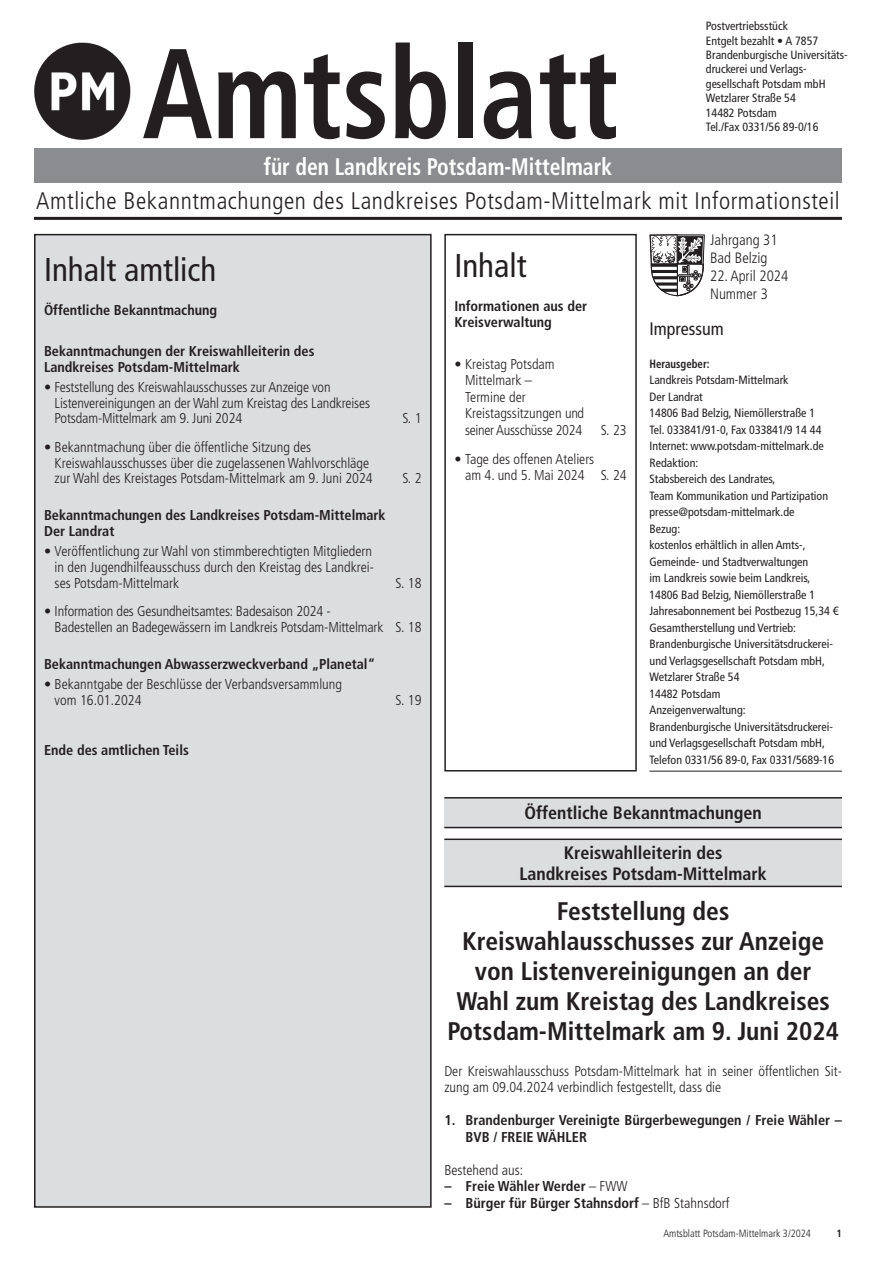
<style>
.page{position:relative;width:893px;height:1263px;background:#fff}
.page>*{position:absolute;margin:0;border:0;box-sizing:border-box;transform-origin:0 0}
.t1{font:700 condensed 127.5px "Frutiger LT Std";color:#231f20;scale:.9 1}
.IHV_Head{font:condensed 33px "Frutiger LT Std";color:#231f20}
.Head{font:700 condensed 25.5px/30px "Frutiger LT Std";color:#231f20;text-align:center}
.t2{font:300 condensed 24px "Frutiger LT Std";letter-spacing:.025em;color:#231f20}
.t3{font:700 condensed 24px "Frutiger LT Std";color:#fff;scale:.9 1}
.text_balken{font:700 condensed 18px/21.6px "Frutiger LT Std";color:#231f20;text-align:center}
.t4{font:condensed 18px "Frutiger LT Std";color:#231f20}
.t5{font:300 condensed 15px/18px "Frutiger LT Std";color:#231f20}
.IHV_Aufzählung{font:300 condensed 14.25px/15.8px "Frutiger LT Std";color:#231f20}
.IHV_Sub{font:700 condensed 14.25px/15.8px "Frutiger LT Std";color:#231f20}
._5-5{font:700 condensed 14.25px/16.5px "Frutiger LT Std";color:#231f20}
.fliesstext{font:300 condensed 14.25px/16.5px "Frutiger LT Std";color:#231f20}
.t6{font:condensed 12px/16.5px "Frutiger LT Std";color:#231f20}
.t7{font:700 condensed 12px "Frutiger LT Std";color:#231f20;scale:.9 1}
.t8{font:300 condensed 10.5px "Frutiger LT Std";color:#231f20}
.t9{font:700 condensed 10.5px "Frutiger LT Std";color:#231f20}
.s1{font-weight:300}
</style>
<div class="page">
<img style="left:34px;top:42px;width:97px;height:97px">
<div style="left:34px;top:149px;width:808px;height:34px;background:#8a8c8f"></div>
<hr style="left:34px;top:217px;width:808px;height:3px;background:#231f20">
<svg style="left:649px;top:234px;width:56px;height:62px"></svg>
<hr style="left:649px;top:771px;width:193px;height:1px;background:#231f20">
<div style="left:444px;top:234px;width:193px;height:537px;border:2px solid #231f20"></div>
<div style="left:35px;top:235px;width:396px;height:972px;background:#dcdddf"></div>
<div style="left:34px;top:234px;width:398px;height:974px;border:2px solid #231f20"></div>
<div style="left:444px;top:798px;width:398px;height:29px;background:#dcdddf"></div>
<hr style="left:444px;top:797px;width:398px;height:1px;background:#231f20">
<hr style="left:444px;top:827px;width:398px;height:1px;background:#231f20">
<div style="left:444px;top:839px;width:398px;height:47px;background:#dcdddf"></div>
<hr style="left:444px;top:838px;width:398px;height:2px;background:#231f20">
<hr style="left:444px;top:886px;width:398px;height:1px;background:#231f20">
<h1 class="t1" style="left:142px;top:18px;width:530px">Amtsblatt</h1>
<h3 class="t3" style="left:264px;top:152px;width:389px">für den Landkreis Potsdam-Mittelmark</h3>
<p class="t6" style="left:706px;top:19px;width:143px;line-height:14.4px">Postvertriebsstück<br>Entgelt bezahlt • A 7857<br>Brandenburgische Universitäts&shy;druckerei und Verlags&shy;gesellschaft Potsdam mbH<br>Wetzlarer Straße 54<br>14482 Potsdam<br>Tel./Fax 0331/56 89-0/16</p>
<h3 class="t2" style="left:36px;top:187px;width:805px">Amtliche Bekanntmachungen des Landkreises Potsdam-Mittelmark mit Informationsteil</h3>
<p class="t5" style="left:710px;top:231px;width:69px">Jahrgang 31<br>Bad Belzig</p>
<p class="t5" style="left:710px;top:267px;width:80px">22. April 2024<br>Nummer 3</p>
<h3 class="t4" style="left:649px;top:318px;width:76px">Impressum</h3>
<p class="t7" style="left:649px;top:356px;width:68px">Herausgeber:</p>
<p class="t6" style="left:649px;top:372px;width:191px">Landkreis Potsdam-Mittelmark<br>Der Landrat<br>14806 Bad Belzig, Niemöllerstraße 1<br>Tel. 033841/91-0, Fax 033841/9 14 44<br>Internet: www.potsdam-mittelmark.de<br>Redaktion:<br>Stabsbereich des Landrates,<br>Team Kommunikation und Partizipation presse@potsdam-mittelmark.de<br>Bezug:<br>kostenlos erhältlich in allen Amts-,<br>Gemeinde- und Stadtverwaltungen<br>im Landkreis sowie beim Landkreis,<br>14806 Bad Belzig, Niemöllerstraße 1<br>Jahresabonnement bei Postbezug 15,34 €<br>Gesamtherstellung und Vertrieb:<br>Brandenburgische Universitätsdruckerei&shy;und Verlagsgesellschaft Potsdam mbH,<br>Wetzlarer Straße 54<br>14482 Potsdam<br>Anzeigenverwaltung:<br>Brandenburgische Universitätsdruckerei&shy;und Verlagsgesellschaft Potsdam mbH,<br>Telefon 0331/56 89-0, Fax 0331/5689-16</p>
<p class="IHV_Head" style="left:454px;top:246px;width:74px">Inhalt</p>
<p class="IHV_Sub" style="left:454px;top:297px;width:134px;line-height:16.5px">Informationen aus der<br>Kreisverwaltung</p>
<p class="IHV_Aufzählung" style="left:465px;top:356px;width:121px;line-height:16.5px;text-indent:-11px">• Kreistag Potsdam<br>Mittelmark –<br>Termine der<br>Kreistagssitzungen und seiner Ausschüsse 2024</p>
<p class="IHV_Head" style="left:44px;top:251px;width:174px">Inhalt amtlich</p>
<p class="IHV_Sub" style="left:44px;top:302px;width:175px">Öffentliche Bekanntmachung</p>
<p class="IHV_Sub" style="left:44px;top:343px;width:272px">Bekanntmachungen der Kreiswahlleiterin des<br>Landkreises Potsdam-Mittelmark</p>
<p class="IHV_Aufzählung" style="left:55px;top:379px;width:317px;text-indent:-11px">• Feststellung des Kreiswahlausschusses zur Anzeige von<br>Listenvereinigungen an der Wahl zum Kreistag des Landkreises<br>Potsdam-Mittelmark am 9. Juni 2024</p>
<p class="IHV_Aufzählung" style="left:402px;top:411px;width:21px">S. 1</p>
<p class="IHV_Aufzählung" style="left:601px;top:422px;width:28px">S. 23</p>
<p class="IHV_Aufzählung" style="left:465px;top:451px;width:163px;line-height:16.5px;text-indent:-11px">• Tage des offenen Ateliers<br>am 4. und 5. Mai 2024 S. 24</p>
<p class="IHV_Aufzählung" style="left:55px;top:439px;width:320px;text-indent:-11px">• Bekanntmachung über die öffentliche Sitzung des<br>Kreiswahlausschusses über die zugelassenen Wahlvorschläge zur Wahl des Kreistages Potsdam-Mittelmark am 9. Juni 2024</p>
<p class="IHV_Aufzählung" style="left:402px;top:471px;width:21px">S. 2</p>
<p class="IHV_Sub" style="left:44px;top:508px;width:343px">Bekanntmachungen des Landkreises Potsdam-Mittelmark<br>Der Landrat</p>
<p class="IHV_Aufzählung" style="left:55px;top:544px;width:321px;text-indent:-11px">• Veröffentlichung zur Wahl von stimmberechtigten Mitgliedern in den Jugendhilfeausschuss durch den Kreistag des Landkrei&shy;ses Potsdam-Mittelmark</p>
<p class="IHV_Aufzählung" style="left:396px;top:575px;width:28px">S. 18</p>
<p class="IHV_Aufzählung" style="left:55px;top:604px;width:368px;text-indent:-11px">• Information des Gesundheitsamtes: Badesaison 2024 -<br>Badestellen an Badegewässern im Landkreis Potsdam-Mittelmark S. 18</p>
<p class="IHV_Sub" style="left:44px;top:656px;width:333px">Bekanntmachungen Abwasserzweckverband „Planetal“</p>
<p class="IHV_Aufzählung" style="left:55px;top:676px;width:289px;text-indent:-11px">• Bekanntgabe der Beschlüsse der Verbandsversammlung vom 16.01.2024</p>
<p class="IHV_Aufzählung" style="left:396px;top:692px;width:28px">S. 19</p>
<p class="IHV_Sub" style="left:44px;top:742px;width:146px">Ende des amtlichen Teils</p>
<p class="text_balken" style="left:525px;top:802px;width:239px">Öffentliche Bekanntmachungen</p>
<p class="text_balken" style="left:519px;top:842px;width:249px">Kreiswahlleiterin des<br>Landkreises Potsdam-Mittelmark</p>
<p class="Head" style="left:447px;top:896px;width:393px">Feststellung des<br>Kreiswahlausschusses zur Anzeige von Listenvereinigungen an der<br>Wahl zum Kreistag des Landkreises<br>Potsdam-Mittelmark am 9. Juni 2024</p>
<p class="fliesstext" style="left:444px;top:1063px;width:399px">Der Kreiswahlausschuss Potsdam-Mittelmark hat in seiner öffentlichen Sit&shy;zung am 09.04.2024 verbindlich festgestellt, dass die</p>
<p class="_5-5" style="left:466px;top:1112px;width:378px;text-indent:-21px">1. Brandenburger Vereinigte Bürgerbewegungen / Freie Wähler –<br>BVB / FREIE WÄHLER</p>
<p class="fliesstext" style="left:444px;top:1162px;width:80px">Bestehend aus:</p>
<p class="_5-5" style="left:444px;top:1178px;width:185px">– Freie Wähler Werder <span class="s1">– FWW</span></p>
<p class="_5-5" style="left:444px;top:1194px;width:287px">– Bürger für Bürger Stahnsdorf <span class="s1">– BfB Stahnsdorf</span></p>
<p class="t8" style="left:663px;top:1227px;width:149px">Amtsblatt Potsdam-Mittelmark 3/2024</p>
<p class="t9" style="left:836px;top:1227px;width:7px">1</p>
</div>
